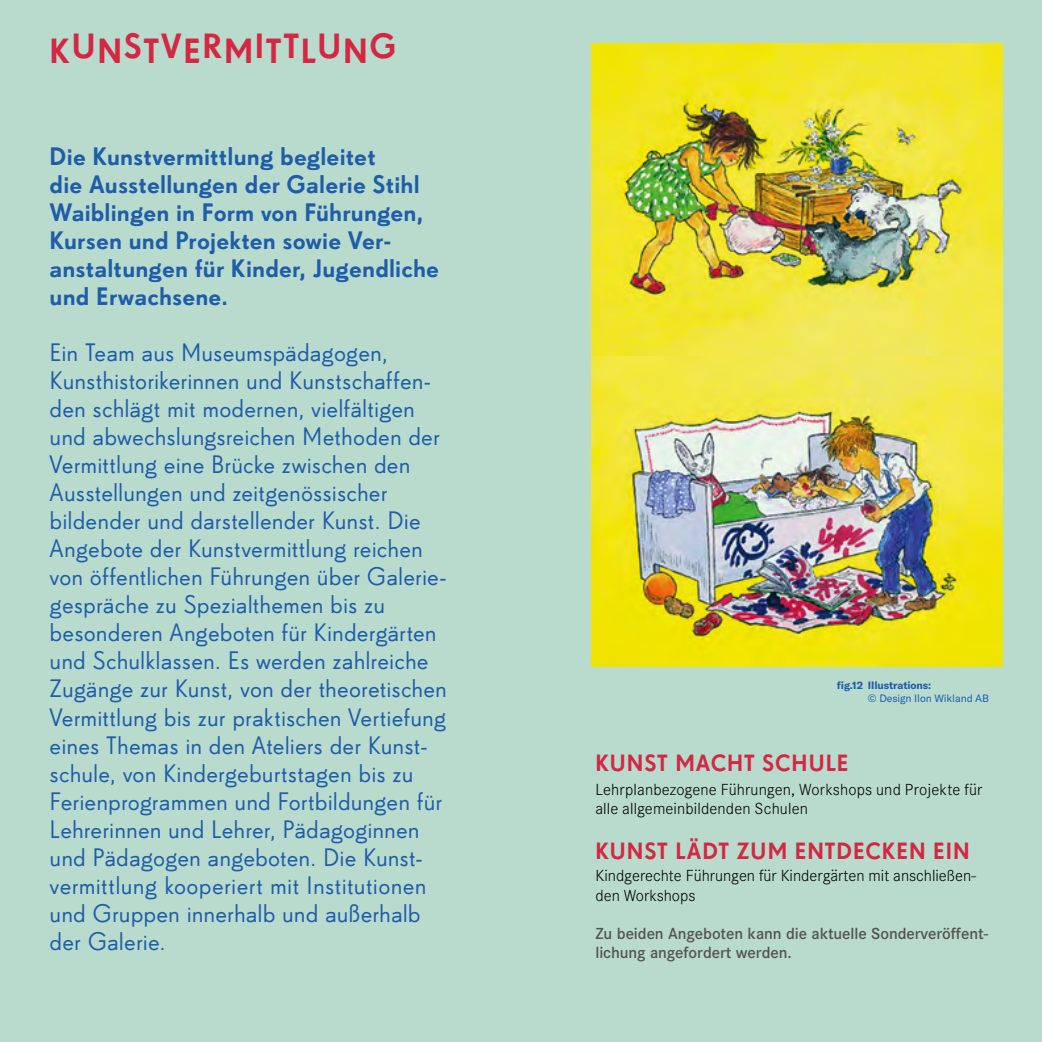
<style>
.page{position:relative;width:1042px;height:1042px;background:#b8dbce}
.page>*{position:absolute;margin:0;border:0;box-sizing:border-box;transform-origin:0 0}
.t1{font:33.95px "Super Grotesk B Med LF";letter-spacing:.05em;color:#d52742}
.t2{font:24.5px/28px "Super Grotesk B";color:#1f5da9}
.t3{font:500 24.5px/28px "Super Grotesk B";letter-spacing:.005em;color:#1f5da9}
.t4{font:22.75px "Super Grotesk B Med LF";letter-spacing:.04em;color:#d52742}
.t5{font:300 15.75px/19.2px "Corporate SBQ";color:#000}
.t6{font:500 15.75px/19.2px "Corporate SBQ";letter-spacing:-.005em;color:#56544c}
.t7{font:700 10.5px "GT America";letter-spacing:-.005em;color:#1f5da9}
.t8{font:10.5px "GT America";letter-spacing:-.005em;color:#1f5da9}
</style>
<div class="page">
<img style="left:591px;top:44px;width:411px;height:622px">
<h1 class="t1" style="left:50px;top:28px;width:348px">KUNSTVERMITTLUNG</h1>
<p class="t3" style="left:50px;top:143px;width:391px">Die Kunstvermittlung begleitet<br>die Ausstellungen der Galerie Stihl<br>Waiblingen in Form von Führungen,<br>Kursen und Projekten sowie Ver&shy;anstaltungen für Kinder, Jugendliche und Erwachsene.</p>
<p class="t2" style="left:50px;top:339px;width:399px">Ein Team aus Museumspädagogen, Kunsthistorikerinnen und Kunstschaffen&shy;den schlägt mit modernen, vielfältigen und abwechslungsreichen Methoden der Vermittlung eine Brücke zwischen den Ausstellungen und zeitgenössischer bildender und darstellender Kunst. Die Angebote der Kunstvermittlung reichen von öffentlichen Führungen über Galerie&shy;gespräche zu Spezialthemen bis zu besonderen Angeboten für Kindergärten und Schulklassen. Es werden zahlreiche Zugänge zur Kunst, von der theoretischen Vermittlung bis zur praktischen Vertiefung eines Themas in den Ateliers der Kunst&shy;schule, von Kindergeburtstagen bis zu Ferienprogrammen und Fortbildungen für Lehrerinnen und Lehrer, Pädagoginnen und Pädagogen angeboten. Die Kunst&shy;vermittlung kooperiert mit Institutionen und Gruppen innerhalb und außerhalb der Galerie.</p>
<p class="t7" style="left:837px;top:678px;width:96px">fig.12 Illustrations:</p>
<p class="t8" style="left:868px;top:692px;width:123px">© Design Ilon Wikland AB</p>
<p class="t4" style="left:595px;top:749px;width:254px">KUNST MACHT SCHULE</p>
<p class="t5" style="left:595px;top:780px;width:388px">Lehrplanbezogene Führungen, Workshops und Projekte für alle allgemeinbildenden Schulen</p>
<p class="t4" style="left:595px;top:838px;width:376px">KUNST LÄDT ZUM ENTDECKEN EIN</p>
<p class="t5" style="left:595px;top:866px;width:382px">Kindgerechte Führungen für Kindergärten mit anschließen&shy;den Workshops</p>
<p class="t6" style="left:595px;top:924px;width:394px">Zu beiden Angeboten kann die aktuelle Sonderveröffent&shy;lichung angefordert werden.</p>
</div>
